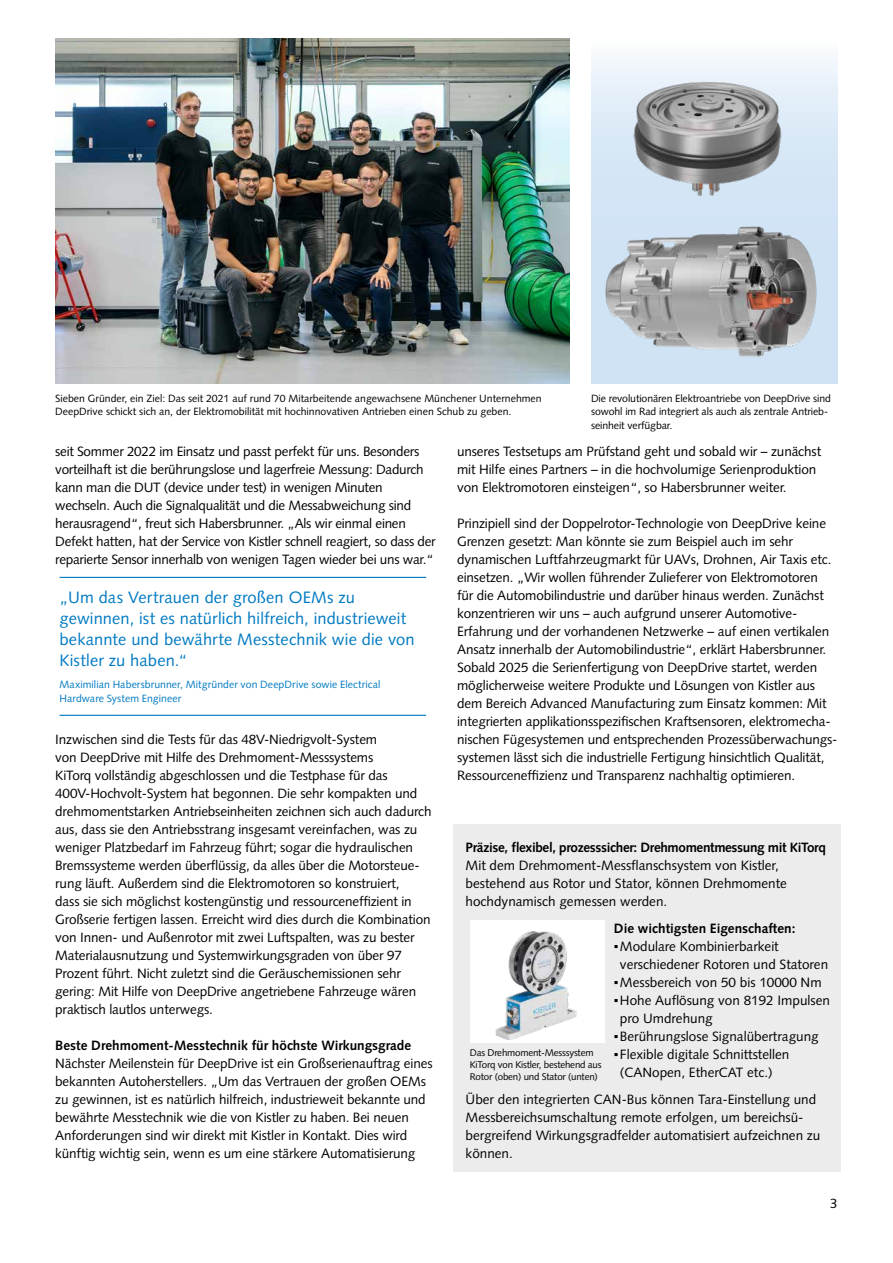
<style>
.page{position:relative;width:893px;height:1263px;background:#fff}
.page>*{position:absolute;margin:0;border:0;box-sizing:border-box;transform-origin:0 0}
.t1{font:16.5px/21px "Syntax LT Std";letter-spacing:.005em;color:#007ac2}
.t2{font:13.5px/18px "Syntax LT Std";letter-spacing:-.01em;color:#000}
.t3{font:700 13.5px "Syntax LT Std";color:#000}
.t4{font:700 13.5px "Syntax LT Std";letter-spacing:-.025em;color:#000}
.t5{font:10.5px/13.5px "Syntax LT Std";color:#000}
.t6{font:10.5px/13.5px "Syntax LT Std";letter-spacing:.005em;color:#007ac2}
.t7{font:9.75px/12px "Syntax LT Std";letter-spacing:-.02em;color:#000}
.s1{font-family:"Arial"}
</style>
<div class="page">
<svg style="left:591px;top:58px;width:247px;height:326px;background:#d2e4f5"></svg>
<hr style="left:60px;top:577px;width:366px;height:1px;background:#007ac2">
<hr style="left:60px;top:715px;width:366px;height:1px;background:#007ac2">
<img style="left:55px;top:38px;width:515px;height:346px">
<img style="left:591px;top:58px;width:233px;height:143px">
<img style="left:598px;top:220px;width:233px;height:145px">
<div style="left:453px;top:824px;width:387px;height:347px;background:#ececec"></div>
<div style="left:470px;top:921px;width:134px;height:122px;background:#fff"></div>
<img style="left:495px;top:931px;width:82px;height:109px">
<p class="t5" style="left:55px;top:391px;width:488px">Sieben Gründer, ein Ziel: Das seit 2021 auf rund 70 Mitarbeitende angewachsene Münchener Unternehmen<br>DeepDrive schickt sich an, der Elektromobilität mit hochinnovativen Antrieben einen Schub zu geben.</p>
<p class="t5" style="left:591px;top:391px;width:241px">Die revolutionären Elektroantriebe von DeepDrive sind sowohl im Rad integriert als auch als zentrale Antrieb&shy;seinheit verfügbar.</p>
<p class="t2" style="left:457px;top:442px;width:366px">unseres Testsetups am Prüfstand geht und sobald wir – zunächst mit Hilfe eines Partners – in die hochvolumige Serienproduktion von Elektromotoren einsteigen“, so Habersbrunner weiter.</p>
<p class="t2" style="left:457px;top:514px;width:382px">Prinzipiell sind der Doppelrotor-Technologie von DeepDrive keine Grenzen gesetzt: Man könnte sie zum Beispiel auch im sehr dynamischen Luftfahrzeugmarkt für UAVs, Drohnen, Air Taxis etc. einsetzen. „Wir wollen führender Zulieferer von Elektromotoren<br>für die Automobilindustrie und darüber hinaus werden. Zunächst konzentrieren wir uns – auch aufgrund unserer Automotive-Erfahrung und der vorhandenen Netzwerke – auf einen vertikalen Ansatz innerhalb der Automobilindustrie“, erklärt Habersbrunner.<br>Sobald 2025 die Serienfertigung von DeepDrive startet, werden möglicherweise weitere Produkte und Lösungen von Kistler aus dem Bereich Advanced Manufacturing zum Einsatz kommen: Mit integrierten applikationsspezifischen Kraftsensoren, elektromecha&shy;nischen Fügesystemen und entsprechenden Prozessüberwachungs&shy;systemen lässt sich die industrielle Fertigung hinsichtlich Qualität, Ressourceneffizienz und Transparenz nachhaltig optimieren.</p>
<p class="t2" style="left:55px;top:442px;width:382px">seit Sommer 2022 im Einsatz und passt perfekt für uns. Besonders vorteilhaft ist die berührungslose und lagerfreie Messung: Dadurch kann man die DUT (device under test) in wenigen Minuten wechseln. Auch die Signalqualität und die Messabweichung sind herausragend“, freut sich Habersbrunner. „Als wir einmal einen Defekt hatten, hat der Service von Kistler schnell reagiert, so dass der reparierte Sensor innerhalb von wenigen Tagen wieder bei uns war.“</p>
<p class="t1" style="left:60px;top:587px;width:357px">„Um das Vertrauen der großen OEMs zu gewinnen, ist es natürlich hilfreich, industrieweit bekannte und bewährte Messtechnik wie die von Kistler zu haben.“</p>
<p class="t6" style="left:60px;top:678px;width:323px">Maximilian Habersbrunner, Mitgründer von DeepDrive sowie Electrical<br>Hardware System Engineer</p>
<p class="t2" style="left:55px;top:730px;width:378px">Inzwischen sind die Tests für das 48V-Niedrigvolt-System<br>von DeepDrive mit Hilfe des Drehmoment-Messsystems<br>KiTorq vollständig abgeschlossen und die Testphase für das 400V-Hochvolt-System hat begonnen. Die sehr kompakten und drehmomentstarken Antriebseinheiten zeichnen sich auch dadurch aus, dass sie den Antriebsstrang insgesamt vereinfachen, was zu weniger Platzbedarf im Fahrzeug führt; sogar die hydraulischen Bremssysteme werden überflüssig, da alles über die Motorsteue&shy;rung läuft. Außerdem sind die Elektromotoren so konstruiert,<br>dass sie sich möglichst kostengünstig und ressourceneffizient in Großserie fertigen lassen. Erreicht wird dies durch die Kombination von Innen- und Außenrotor mit zwei Luftspalten, was zu bester Materialausnutzung und Systemwirkungsgraden von über 97<br>Prozent führt. Nicht zuletzt sind die Geräuschemissionen sehr gering: Mit Hilfe von DeepDrive angetriebene Fahrzeuge wären praktisch lautlos unterwegs.</p>
<p class="t3" style="left:55px;top:1037px;width:357px">Beste Drehmoment-Messtechnik für höchste Wirkungsgrade</p>
<p class="t2" style="left:55px;top:1054px;width:379px">Nächster Meilenstein für DeepDrive ist ein Großserienauftrag eines bekannten Autoherstellers. „Um das Vertrauen der großen OEMs zu gewinnen, ist es natürlich hilfreich, industrieweit bekannte und bewährte Messtechnik wie die von Kistler zu haben. Bei neuen Anforderungen sind wir direkt mit Kistler in Kontakt. Dies wird künftig wichtig sein, wenn es um eine stärkere Automatisierung</p>
<p class="t4" style="left:466px;top:839px;width:362px">Präzise, flexibel, prozesssicher: Drehmomentmessung mit KiTorq</p>
<p class="t2" style="left:466px;top:856px;width:323px">Mit dem Drehmoment-Messflanschsystem von Kistler, bestehend aus Rotor und Stator, können Drehmomente hochdynamisch gemessen werden.</p>
<p class="t3" style="left:614px;top:920px;width:183px">Die wichtigsten Eigenschaften:</p>
<p class="t2" style="left:620px;top:937px;width:210px;text-indent:-6px"><span class="s1">▪</span>Modulare Kombinierbarkeit verschiedener Rotoren und Statoren</p>
<p class="t2" style="left:614px;top:973px;width:209px"><span class="s1">▪</span>Messbereich von 50 bis 10000 Nm</p>
<p class="t2" style="left:620px;top:991px;width:212px;text-indent:-6px"><span class="s1">▪</span>Hohe Auflösung von 8192 Impulsen pro Umdrehung</p>
<p class="t2" style="left:614px;top:1027px;width:206px"><span class="s1">▪</span>Berührungslose Signalübertragung</p>
<p class="t2" style="left:620px;top:1045px;width:171px;text-indent:-6px"><span class="s1">▪</span>Flexible digitale Schnittstellen (CANopen, EtherCAT etc.)</p>
<p class="t7" style="left:470px;top:1046px;width:133px">Das Drehmoment-Messsystem<br>KiTorq von Kistler, bestehend aus<br>Rotor (oben) und Stator (unten)</p>
<p class="t2" style="left:466px;top:1090px;width:356px">Über den integrierten CAN-Bus können Tara-Einstellung und Messbereichsumschaltung remote erfolgen, um bereichsü&shy;bergreifend Wirkungsgradfelder automatisiert aufzeichnen zu können.</p>
<p class="t2" style="left:830px;top:1194px;width:9px">3</p>
</div>
